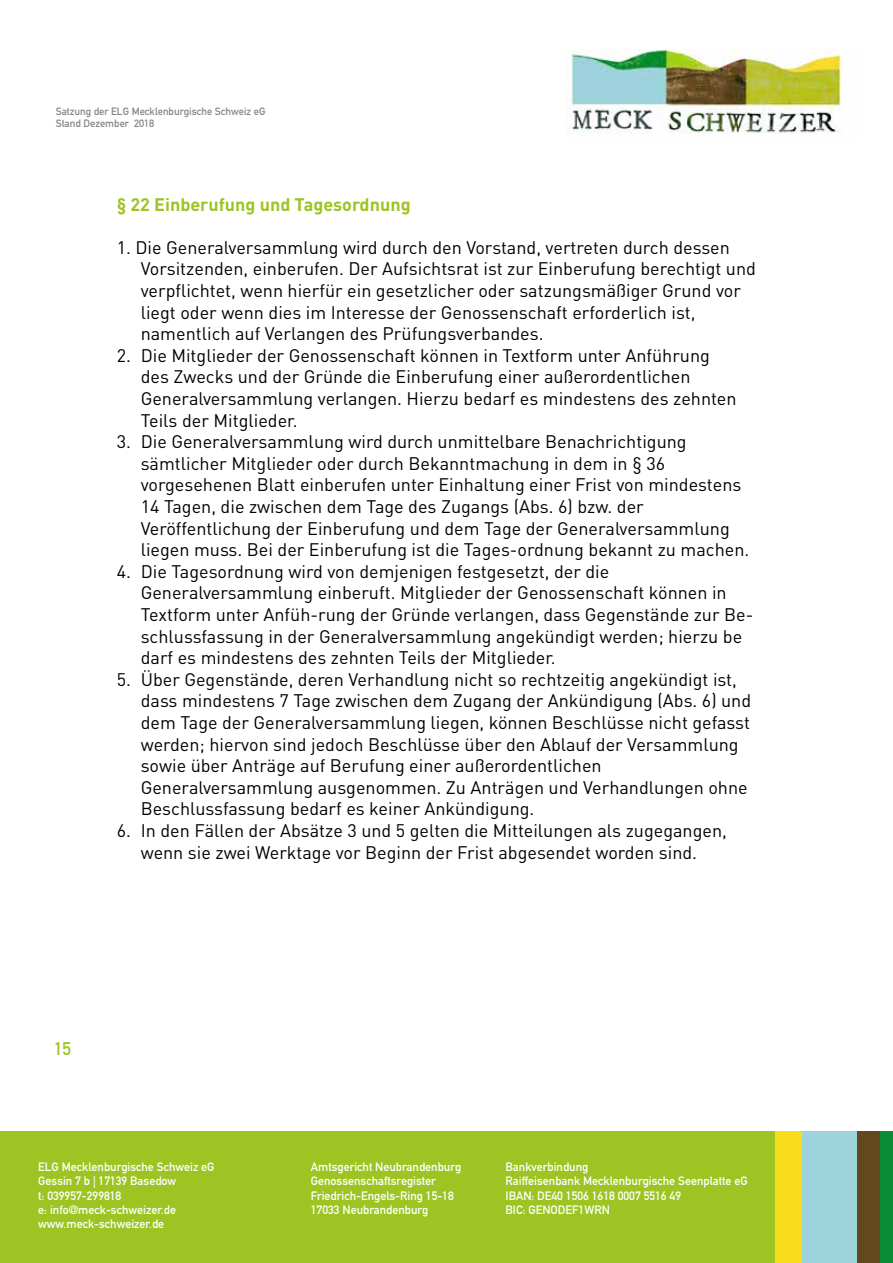
<style>
.page{position:relative;width:893px;height:1263px;background:#fff}
.page>*{position:absolute;margin:0;border:0;box-sizing:border-box;transform-origin:0 0}
.t1{font:18px/21.6px "DIN";color:#000}
.t2{font:700 18px "DIN";color:#9dc423}
.t3{font:700 18px "DIN Alternate";color:#9dc423}
.t4{font:12px/14.4px "DIN Mittelschrift Std";color:#fff}
.t5{font:10.5px/12.6px "DIN Mittelschrift Std";color:#878787}
</style>
<div class="page">
<img style="left:566px;top:49px;width:277px;height:85px">
<div style="left:0;top:1131px;width:775px;height:132px;background:#9dc423"></div>
<div style="left:775px;top:1131px;width:27px;height:132px;background:#f9dc1a"></div>
<div style="left:802px;top:1131px;width:55px;height:132px;background:#9cd3dd"></div>
<div style="left:857px;top:1131px;width:23px;height:132px;background:#63481e"></div>
<div style="left:880px;top:1131px;width:13px;height:132px;background:#098c38"></div>
<p class="t5" style="left:56px;top:105px;width:211px">Satzung der ELG Mecklenburgische Schweiz eG<br>Stand Dezember 2018</p>
<p class="t2" style="left:117px;top:192px;width:295px">§ 22 Einberufung und Tagesordnung</p>
<p class="t1" style="left:141px;top:236px;width:617px;text-indent:-24px">1. Die Generalversammlung wird durch den Vorstand, vertreten durch dessen Vorsitzenden, einberufen. Der Aufsichtsrat ist zur Einberufung berechtigt und verpflichtet, wenn hierfür ein gesetzlicher oder satzungsmäßiger Grund vor liegt oder wenn dies im Interesse der Genossenschaft erforderlich ist, namentlich auf Verlangen des Prüfungsverbandes.</p>
<p class="t1" style="left:141px;top:344px;width:597px;text-indent:-24px">2. Die Mitglieder der Genossenschaft können in Textform unter Anführung des Zwecks und der Gründe die Einberufung einer außerordentlichen Generalversammlung verlangen. Hierzu bedarf es mindestens des zehnten Teils der Mitglieder.</p>
<p class="t1" style="left:141px;top:431px;width:610px;text-indent:-24px">3. Die Generalversammlung wird durch unmittelbare Benachrichtigung sämtlicher Mitglieder oder durch Bekanntmachung in dem in § 36 vorgesehenen Blatt einberufen unter Einhaltung einer Frist von mindestens 14 Tagen, die zwischen dem Tage des Zugangs (Abs. 6) bzw. der Veröffentlichung der Einberufung und dem Tage der Generalversammlung liegen muss. Bei der Einberufung ist die Tages-ordnung bekannt zu machen.</p>
<p class="t1" style="left:141px;top:560px;width:614px;text-indent:-24px">4. Die Tagesordnung wird von demjenigen festgesetzt, der die Generalversammlung einberuft. Mitglieder der Genossenschaft können in Textform unter Anfüh-rung der Gründe verlangen, dass Gegenstände zur Be&shy;schlussfassung in der Generalversammlung angekündigt werden; hierzu be darf es mindestens des zehnten Teils der Mitglieder.</p>
<p class="t1" style="left:141px;top:668px;width:612px;text-indent:-24px">5. Über Gegenstände, deren Verhandlung nicht so rechtzeitig angekündigt ist, dass mindestens 7 Tage zwischen dem Zugang der Ankündigung (Abs. 6) und dem Tage der Generalversammlung liegen, können Beschlüsse nicht gefasst werden; hiervon sind jedoch Beschlüsse über den Ablauf der Versammlung sowie über Anträge auf Berufung einer außerordentlichen Generalversammlung ausgenommen. Zu Anträgen und Verhandlungen ohne Beschlussfassung bedarf es keiner Ankündigung.</p>
<p class="t1" style="left:117px;top:819px;width:612px;text-align:center">6. In den Fällen der Absätze 3 und 5 gelten die Mitteilungen als zugegangen, wenn sie zwei Werktage vor Beginn der Frist abgesendet worden sind.</p>
<p class="t3" style="left:54px;top:1035px;width:19px">15</p>
<p class="t4" style="left:38px;top:1159px;width:178px">ELG Mecklenburgische Schweiz eG<br>Gessin 7 b | 17139 Basedow<br>t: 039957-299818<br>e: info@meck-schweizer.de www.meck-schweizer.de</p>
<p class="t4" style="left:311px;top:1159px;width:152px">Amtsgericht Neubrandenburg<br>Genossenschaftsregister<br>Friedrich-Engels-Ring 15-18<br>17033 Neubrandenburg</p>
<p class="t4" style="left:506px;top:1159px;width:244px">Bankverbindung<br>Raiffeisenbank Mecklenburgische Seenplatte eG<br>IBAN: DE40 1506 1618 0007 5516 49<br>BIC: GENODEF1WRN</p>
</div>
